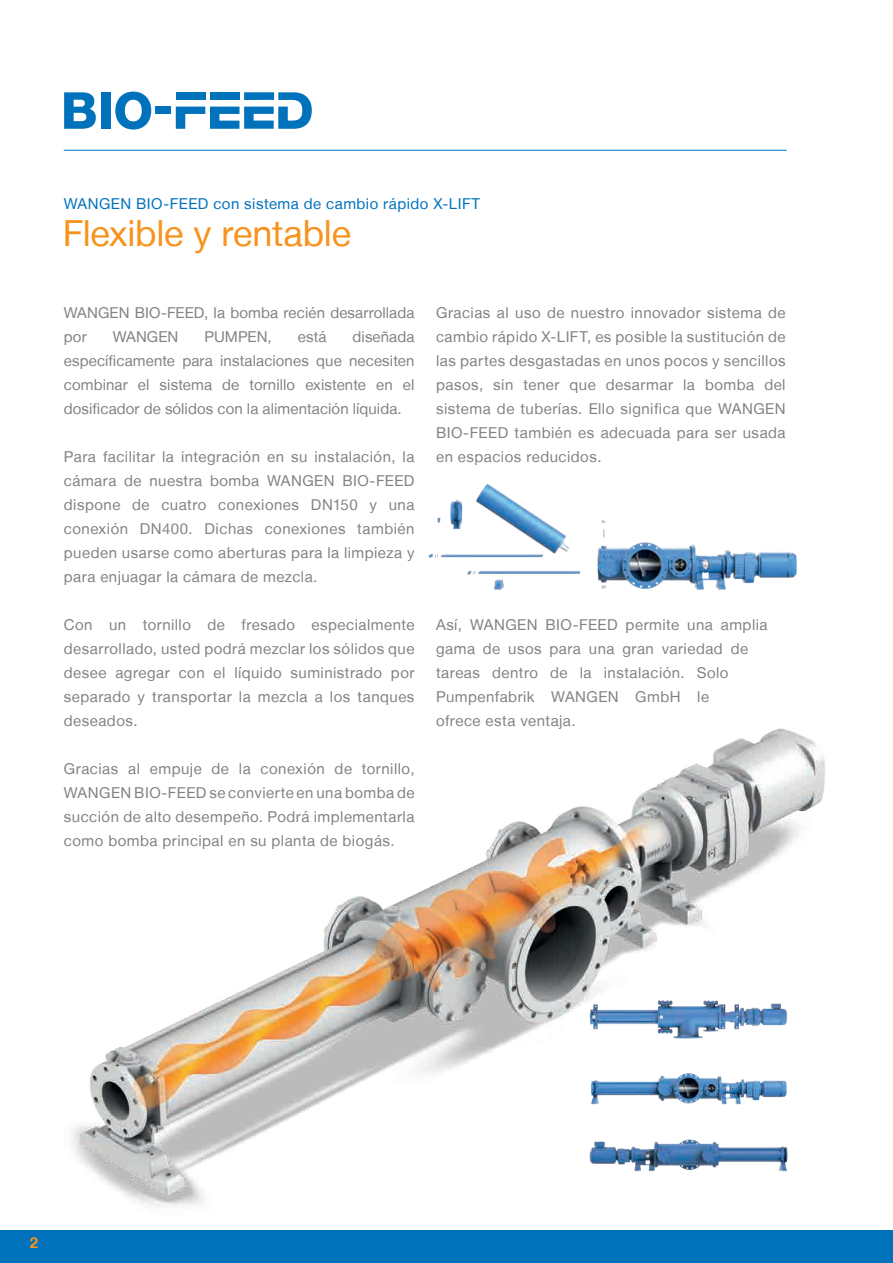
<style>
.page{position:relative;width:893px;height:1263px;background:#fff}
.page>*{position:absolute;margin:0;border:0;box-sizing:border-box;transform-origin:0 0}
.t1{font:36px "Helvetica Neue LT";letter-spacing:-.005em;color:#f7931d}
.t2{font:15px/24px "Helvetica Neue LT";letter-spacing:.03em;color:#808285;text-align:justify}
.t3{font:15px "Helvetica Neue LT";letter-spacing:.03em;color:#0072bc}
.t4{font:15px/24px "Helvetica Neue LT";letter-spacing:.005em;color:#808285}
.t5{font:700 15px "Helvetica Neue LT";color:#f7931d}
</style>
<div class="page">
<hr style="left:64px;top:150px;width:723px;height:1px;background:#0072bc">
<div style="left:0;top:1230px;width:893px;height:33px;background:#0072bc"></div>
<img style="left:72px;top:728px;width:753px;height:479px">
<img style="left:583px;top:991px;width:210px;height:56px">
<img style="left:428px;top:484px;width:369px;height:106px">
<img style="left:579px;top:1066px;width:220px;height:43px">
<img style="left:585px;top:1131px;width:209px;height:49px">
<svg style="left:64px;top:92px;width:32px;height:37px"></svg>
<div style="left:101px;top:92px;width:9px;height:37px;background:#0072bc"></div>
<svg style="left:115px;top:92px;width:36px;height:38px"></svg>
<div style="left:155px;top:107px;width:16px;height:7px;background:#0072bc"></div>
<svg style="left:176px;top:92px;width:136px;height:37px"></svg>
<p class="t3" style="left:64px;top:194px;width:418px">WANGEN BIO-FEED con sistema de cambio rápido X-LIFT</p>
<h1 class="t1" style="left:63px;top:212px;width:290px">Flexible y rentable</h1>
<p class="t4" style="left:64px;top:300px;width:352px">WANGEN BIO-FEED, la bomba recién desarrollada por</p>
<p class="t2" style="left:113px;top:324px;width:67px">WANGEN</p>
<p class="t2" style="left:204px;top:324px;width:69px">PUMPEN,</p>
<p class="t2" style="left:298px;top:324px;width:30px">está</p>
<p class="t2" style="left:64px;top:324px;width:352px;text-indent:289px">diseñada específicamente para instalaciones que necesiten combinar el sistema de tornillo existente en el dosificador de sólidos con la alimentación líquida.</p>
<p class="t2" style="left:64px;top:444px;width:352px">Para facilitar la integración en su instalación, la cámara de nuestra bomba WANGEN BIO-FEED dispone de cuatro conexiones DN150 y una conexión DN400. Dichas conexiones también pueden usarse como aberturas para la limpieza y para enjuagar la cámara de mezcla.</p>
<p class="t2" style="left:64px;top:612px;width:352px">Con un tornillo de fresado especialmente desarrollado, usted podrá mezclar los sólidos que desee agregar con el líquido suministrado por separado y transportar la mezcla a los tanques deseados.</p>
<p class="t2" style="left:64px;top:756px;width:352px">Gracias al empuje de la conexión de tornillo, WANGEN BIO-FEED se convierte en una bomba de succión de alto desempeño. Podrá implementarla como bomba principal en su planta de biogás.</p>
<p class="t2" style="left:436px;top:300px;width:351px">Gracias al uso de nuestro innovador sistema de cambio rápido X-LIFT, es posible la sustitución de las partes desgastadas en unos pocos y sencillos pasos, sin tener que desarmar la bomba del sistema de tuberías. Ello significa que WANGEN BIO-FEED también es adecuada para ser usada en espacios reducidos.</p>
<p class="t2" style="left:436px;top:612px;width:333px;text-align:left">Así, WANGEN BIO-FEED permite una amplia gama de usos para una gran variedad de tareas dentro de la instalación. Solo<br>Pumpenfabrik WANGEN GmbH le<br>ofrece esta ventaja.</p>
<p class="t5" style="left:30px;top:1233px;width:10px">2</p>
</div>
